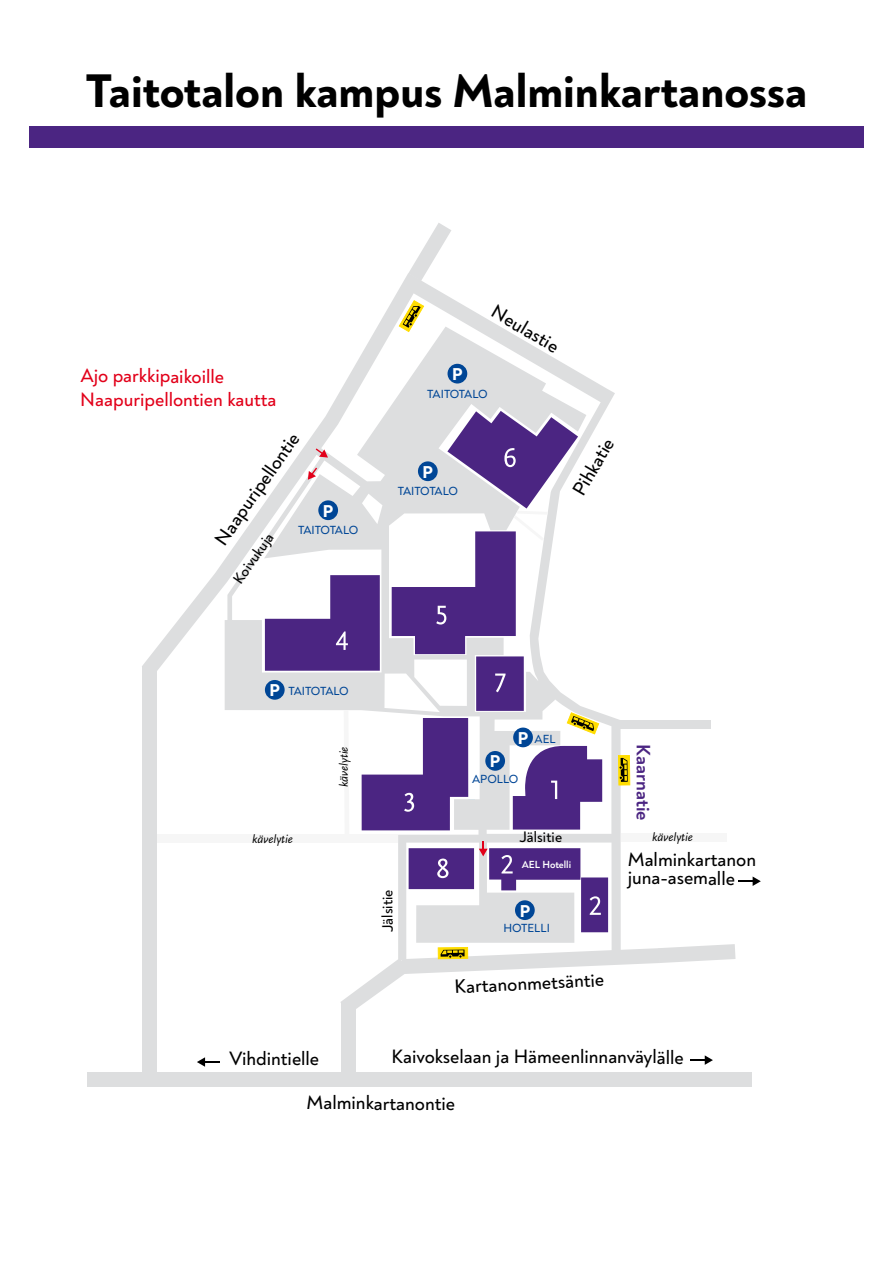
<style>
.page{position:relative;width:893px;height:1263px;background:#fff}
.page>*{position:absolute;margin:0;border:0;box-sizing:border-box;transform-origin:0 0}
.t1{font:800 48px "Noah Grotesque";color:#000}
.t2{font:500 19.8px/18.5px "Noah Grotesque";letter-spacing:-.005em;color:#000}
.t3{font:500 19.8px/23.7px "Noah Grotesque";letter-spacing:-.005em;color:#e2001a}
.t4{font:700 19.8px "Noah Grotesque";color:#4b2582}
.t5{font:800 17.55px "Noah Grotesque";color:#fff}
.t6{font:500 15.3px "Noah Grotesque";letter-spacing:-.01em;color:#000}
.t7{font:italic 12.15px "Scala Sans Pro";color:#000}
.t8{font:500 12px "Noah Grotesque";letter-spacing:-.04em;color:#004696}
.t9{font:500 12px "Noah Grotesque";color:#004696}
.t10{font:700 10.5px "Noah Grotesque";letter-spacing:-.005em;color:#fff}
.s1{font-weight:800;font-size:17.55px;color:#fff}
</style>
<div class="page">
<div style="left:29px;top:126px;width:835px;height:22px;background:#4b2582"></div>
<svg style="left:142px;top:274px;width:518px;height:735px"></svg>
<div style="left:152px;top:835px;width:245px;height:8px;background:#f6f6f6"></div>
<svg style="left:408px;top:223px;width:43px;height:58px"></svg>
<div style="left:142px;top:666px;width:15px;height:413px;background:#dddedf"></div>
<div style="left:341px;top:1003px;width:15px;height:79px;background:#dddedf"></div>
<div style="left:87px;top:1072px;width:665px;height:15px;background:#dddedf"></div>
<div style="left:621px;top:833px;width:106px;height:8px;background:#f6f6f6"></div>
<svg style="left:738px;top:876px;width:23px;height:10px"></svg>
<svg style="left:658px;top:944px;width:77px;height:19px"></svg>
<svg style="left:438px;top:947px;width:30px;height:12px"></svg>
<svg style="left:618px;top:755px;width:12px;height:30px"></svg>
<svg style="left:399px;top:300px;width:25px;height:32px"></svg>
<div style="left:620px;top:720px;width:91px;height:8px;background:#dddedf"></div>
<svg style="left:690px;top:1055px;width:23px;height:10px"></svg>
<svg style="left:197px;top:1057px;width:23px;height:10px"></svg>
<svg style="left:210px;top:411px;width:398px;height:521px"></svg>
<div style="left:448px;top:364px;width:19px;height:19px;background:#004696;border-radius:50%"></div>
<div style="left:265px;top:680px;width:20px;height:20px;background:#004696;border-radius:50%"></div>
<div style="left:515px;top:900px;width:20px;height:20px;background:#004696;border-radius:50%"></div>
<div style="left:418px;top:461px;width:20px;height:20px;background:#004696;border-radius:50%"></div>
<div style="left:318px;top:500px;width:20px;height:20px;background:#004696;border-radius:50%"></div>
<div style="left:485px;top:751px;width:20px;height:20px;background:#004696;border-radius:50%"></div>
<div style="left:513px;top:727px;width:20px;height:20px;background:#004696;border-radius:50%"></div>
<h1 class="t1" style="left:86px;top:60px;width:723px">Taitotalon kampus Malminkartanossa</h1>
<p class="t3" style="left:80px;top:364px;width:198px">Ajo parkkipaikoille<br>Naapuripellontien kautta</p>
<p class="t2" style="left:212px;top:538px;width:134px;rotate:-55deg">Naapuripellontie</p>
<p class="t5" style="left:323px;top:500px;width:12px">P</p>
<p class="t8" style="left:298px;top:523px;width:62px">TAITOTALO</p>
<p class="t6" style="left:229px;top:576px;width:60px;rotate:-55deg">Koivukuja</p>
<p class="t5" style="left:452px;top:363px;width:12px">P</p>
<p class="t2" style="left:498px;top:302px;width:76px;rotate:30deg">Neulastie</p>
<p class="t8" style="left:427px;top:386px;width:62px">TAITOTALO</p>
<p class="t5" style="left:423px;top:461px;width:12px">P</p>
<p class="t8" style="left:398px;top:484px;width:62px">TAITOTALO</p>
<p class="t2" style="left:570px;top:489px;width:65px;rotate:-60deg">Pihkatie</p>
<p class="t5" style="left:270px;top:679px;width:12px">P</p>
<p class="t8" style="left:288px;top:683px;width:62px">TAITOTALO</p>
<p class="t7" style="left:337px;top:787px;width:42px;rotate:-90deg">kävelytie</p>
<p class="t9" style="left:518px;top:731px;width:39px"><span class="s1">P</span> AEL</p>
<p class="t5" style="left:490px;top:750px;width:12px">P</p>
<p class="t9" style="left:472px;top:772px;width:48px">APOLLO</p>
<p class="t4" style="left:656px;top:744px;width:78px;rotate:90deg">Kaarnatie</p>
<p class="t6" style="left:519px;top:828px;width:44px;rotate:-1deg">Jälsitie</p>
<p class="t7" style="left:252px;top:832px;width:42px">kävelytie</p>
<p class="t7" style="left:652px;top:830px;width:42px">kävelytie</p>
<p class="t6" style="left:378px;top:932px;width:44px;rotate:-90deg">Jälsitie</p>
<p class="t10" style="left:522px;top:858px;width:51px">AEL Hotelli</p>
<p class="t5" style="left:520px;top:900px;width:12px">P</p>
<p class="t9" style="left:503px;top:921px;width:48px">HOTELLI</p>
<p class="t2" style="left:454px;top:978px;width:151px;rotate:-3deg">Kartanonmetsäntie</p>
<p class="t2" style="left:628px;top:850px;width:130px">Malminkartanon juna-asemalle</p>
<p class="t2" style="left:229px;top:1049px;width:92px">Vihdintielle</p>
<p class="t2" style="left:392px;top:1047px;width:294px">Kaivokselaan ja Hämeenlinnanväylälle</p>
<p class="t2" style="left:307px;top:1094px;width:150px">Malminkartanontie</p>
</div>
